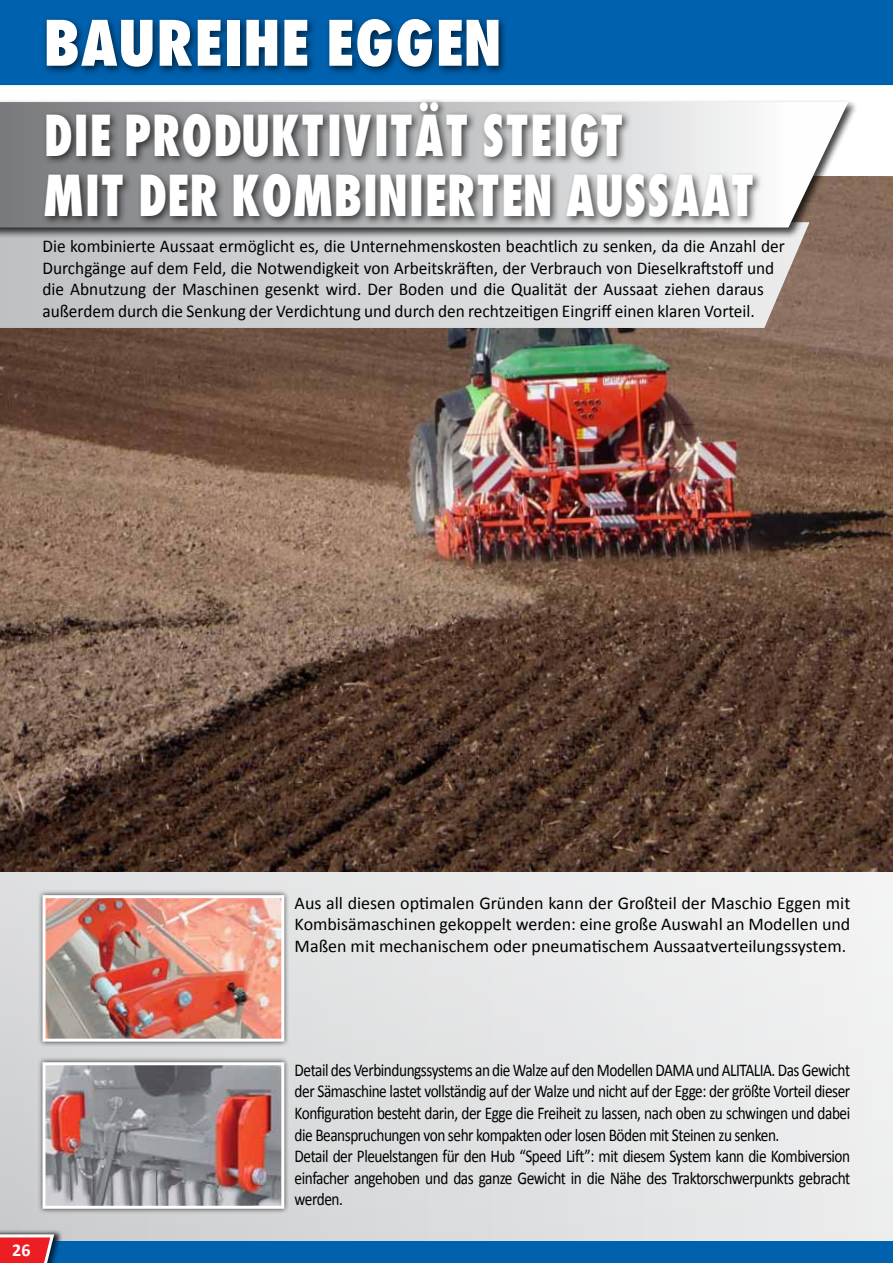
<style>
.page{position:relative;width:893px;height:1263px;background:#fff}
.page>*{position:absolute;margin:0;border:0;box-sizing:border-box;transform-origin:0 0}
.t1{font:60px "Futura Cond X Boold";color:#fff}
.t2{font:54px/60px "Futura Cond X Boold";color:#fff;scale:.86 1}
.t3{font:18px/21.6px "Calibri";letter-spacing:-.03em;color:#000;scale:.85 1}
.t4{font:18px/21.6px "Calibri";color:#000;scale:.96 1}
.t5{font:18px/21.6px "Calibri";letter-spacing:-.03em;color:#000;text-align:justify}
.t6{font:700 18px "Calibri";color:#fff}
</style>
<div class="page">
<div style="left:0;top:299px;width:893px;height:964px;background:linear-gradient(to right,#ccd0d4,#f0f1f1)"></div>
<img style="left:0;top:176px;width:893px;height:696px">
<svg style="left:0;top:238px;width:809px;height:90px;background:#d1d2d3"></svg>
<div style="left:0;top:99px;width:858px;height:139px;background:#000;opacity:.75"></div>
<svg style="left:0;top:102px;width:848px;height:125px"></svg>
<div style="left:41px;top:98px;width:722px;height:129px;background:#000;opacity:.65"></div>
<div style="left:37px;top:1056px;width:253px;height:158px;background:#000;opacity:.69"></div>
<img style="left:41px;top:1061px;width:245px;height:149px">
<div style="left:37px;top:889px;width:253px;height:158px;background:#000;opacity:.69"></div>
<img style="left:41px;top:894px;width:245px;height:149px">
<div style="left:0;top:1242px;width:893px;height:21px;background:#0061af"></div>
<div style="left:0;top:1229px;width:64px;height:34px;background:#000;opacity:.7"></div>
<svg style="left:0;top:1232px;width:56px;height:31px;background:#d2464e"></svg>
<div style="left:0;top:0;width:893px;height:85px;background:#0061af"></div>
<div style="left:42px;top:15px;width:466px;height:61px;background:#000;opacity:.65"></div>
<h1 class="t1" style="left:43px;top:2px;width:461px">BAUREIHE EGGEN</h1>
<h2 class="t2" style="left:44px;top:105px;width:829px">DIE PRODUKTIVITÄT STEIGT<br>MIT DER KOMBINIERTEN AUSSAAT</h2>
<p class="t4" style="left:43px;top:235px;width:775px">Die kombinierte Aussaat ermöglicht es, die Unternehmenskosten beachtlich zu senken, da die Anzahl der Durchgänge auf dem Feld, die Notwendigkeit von Arbeitskräften, der Verbrauch von Dieselkraftstoff und die Abnutzung der Maschinen gesenkt wird. Der Boden und die Qualität der Aussaat ziehen daraus außerdem durch die Senkung der Verdichtung und durch den rechtzeitigen Eingriff einen klaren Vorteil.</p>
<p class="t6" style="left:12px;top:1238px;width:20px">26</p>
<p class="t5" style="left:295px;top:892px;width:557px">Aus all diesen optimalen Gründen kann der Großteil der Maschio Eggen mit Kombisämaschinen gekoppelt werden: eine große Auswahl an Modellen und Maßen mit mechanischem oder pneumatischem Aussaatverteilungssystem.</p>
<p class="t3" style="left:295px;top:1059px;width:655px">Detail des Verbindungssystems an die Walze auf den Modellen DAMA und ALITALIA. Das Gewicht der Sämaschine lastet vollständig auf der Walze und nicht auf der Egge: der größte Vorteil dieser Konfiguration besteht darin, der Egge die Freiheit zu lassen, nach oben zu schwingen und dabei die Beanspruchungen von sehr kompakten oder losen Böden mit Steinen zu senken.<br>Detail der Pleuelstangen für den Hub “Speed Lift”: mit diesem System kann die Kombiversion einfacher angehoben und das ganze Gewicht in die Nähe des Traktorschwerpunkts gebracht werden.</p>
</div>
